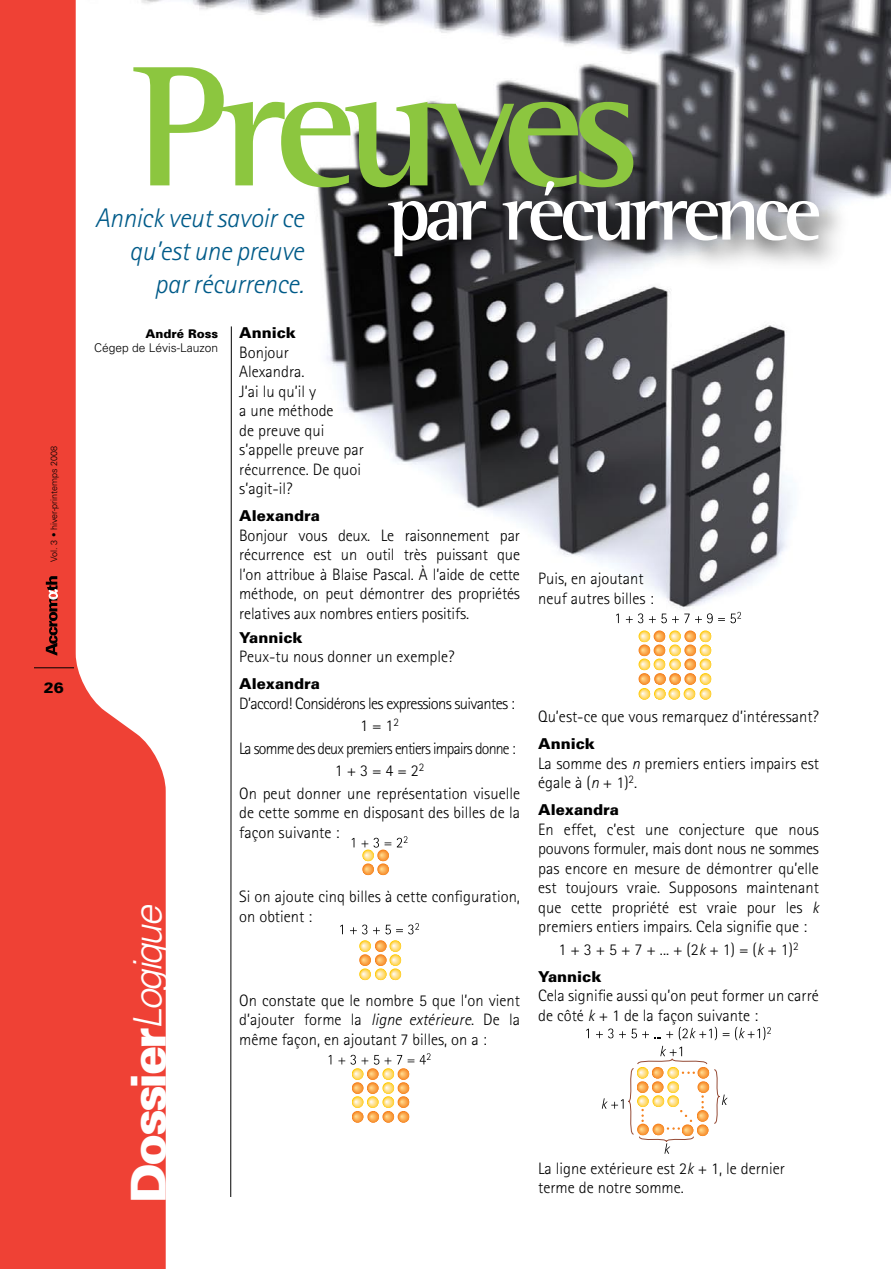
<style>
.page{position:relative;width:891px;height:1269px;background:#fff}
.page>*{position:absolute;margin:0;border:0;box-sizing:border-box;transform-origin:0 0}
.t1{font:700 175.5px "Rotis Semi Serif";letter-spacing:-.07em;color:#8cc63f}
.t2{font:700 81.15px "Rotis Semi Serif";letter-spacing:-.065em;color:#fff}
.t3{font:900 48.3px "Univers";letter-spacing:-.06em;color:#fff}
.t4{font:italic 300 27px/33px "Rotis Sans Serif";letter-spacing:-.01em;color:#005b89;text-align:right}
.t5{font:300 16.5px/19.5px "Rotis Sans Serif";color:#000}
.t6{font:300 16.5px/22.5px "Rotis Sans Serif";letter-spacing:-.04em;color:#000;text-align:center}
.t7{font:900 15px "Univers";color:#000}
.t8{font:300 12px "Univers";color:#000}
.t9{font:900 12px "Univers";color:#000}
.t10{font:300 9px "Univers";color:#000}
.s1{font-weight:300;font-style:italic;font-size:39px}
.s2{font-style:italic}
</style>
<div class="page">
<img style="left:186px;top:0;width:705px;height:667px">
<svg style="left:0;top:0;width:166px;height:1269px;fill:#ef4135"></svg>
<div style="left:380px;top:171px;width:471px;height:118px;background:#000;opacity:.8"></div>
<hr style="left:34px;top:668px;width:40px;height:1px;background:#000">
<svg style="left:46px;top:576px;width:12px;height:80px"></svg>
<svg style="left:616px;top:614px;width:3px;height:9px"></svg>
<svg style="left:626px;top:613px;width:17px;height:10px"></svg>
<svg style="left:649px;top:612px;width:92px;height:11px"></svg>
<svg style="left:639px;top:630px;width:72px;height:70px"></svg>
<svg style="left:586px;top:1029px;width:3px;height:9px"></svg>
<svg style="left:596px;top:1029px;width:17px;height:9px"></svg>
<svg style="left:619px;top:1029px;width:54px;height:9px"></svg>
<svg style="left:679px;top:1027px;width:38px;height:13px"></svg>
<svg style="left:723px;top:1027px;width:48px;height:13px"></svg>
<svg style="left:602px;top:1046px;width:126px;height:108px"></svg>
<svg style="left:397px;top:836px;width:11px;height:11px"></svg>
<svg style="left:362px;top:838px;width:29px;height:37px"></svg>
<svg style="left:340px;top:925px;width:3px;height:9px"></svg>
<svg style="left:350px;top:925px;width:17px;height:9px"></svg>
<svg style="left:373px;top:923px;width:46px;height:11px"></svg>
<svg style="left:359px;top:940px;width:42px;height:40px"></svg>
<svg style="left:420px;top:1053px;width:11px;height:11px"></svg>
<svg style="left:338px;top:1055px;width:76px;height:68px"></svg>
<svg style="left:230px;top:326px;width:2px;height:871px;background:#7f7f7f"></svg>
<p class="t10" style="left:48px;top:562px;width:118px;rotate:-90deg">Vol. 3 • hiver-printemps 2008</p>
<p class="t7" style="left:44px;top:678px;width:22px">26</p>
<h1 class="t1" style="left:134px;top:21px;width:508px">Preuves</h1>
<h2 class="t2" style="left:387px;top:164px;width:436px">par récurrence</h2>
<h3 class="t4" style="left:95px;top:201px;width:210px">Annick veut savoir ce qu’est une preuve par récurrence.</h3>
<p class="t9" style="left:145px;top:326px;width:74px">André Ross</p>
<p class="t8" style="left:94px;top:341px;width:126px">Cégep de Lévis-Lauzon</p>
<h3 class="t3" style="left:119px;top:1203px;width:300px;rotate:-90deg">Dossier<span class="s1">Logique</span></h3>
<p class="t7" style="left:239px;top:323px;width:58px">Annick</p>
<p class="t5" style="left:239px;top:342px;width:126px">Bonjour<br>Alexandra.<br>J’ai lu qu’il y<br>a une méthode<br>de preuve qui s’appelle preuve par récurrence. De quoi s’agit-il?</p>
<p class="t7" style="left:239px;top:506px;width:82px">Alexandra</p>
<p class="t5" style="left:239px;top:525px;width:282px;text-align:justify">Bonjour vous deux. Le raisonnement par récurrence est un outil très puissant que l’on attribue à Blaise Pascal. À l’aide de cette méthode, on peut démontrer des propriétés relatives aux nombres entiers positifs.</p>
<p class="t7" style="left:239px;top:628px;width:65px">Yannick</p>
<p class="t5" style="left:239px;top:647px;width:217px">Peux-tu nous donner un exemple?</p>
<p class="t7" style="left:239px;top:674px;width:82px">Alexandra</p>
<p class="t6" style="left:239px;top:692px;width:282px">D’accord! Considérons les expressions suivantes :<br>1 = 1<sup>2<br></sup>La somme des deux premiers entiers impairs donne :<br>1 + 3 = 4 = 2<sup>2<br></sup>On peut donner une représentation visuelle</p>
<p class="t5" style="left:239px;top:803px;width:282px">de cette somme en disposant des billes de la façon suivante :</p>
<p class="t5" style="left:239px;top:887px;width:282px">Si on ajoute cinq billes à cette configuration, on obtient :</p>
<p class="t5" style="left:239px;top:990px;width:282px;text-align:justify">On constate que le nombre 5 que l’on vient d’ajouter forme la <span class="s2">ligne extérieure</span>. De la même façon, en ajoutant 7 billes, on a :</p>
<p class="t5" style="left:538px;top:569px;width:117px">Puis, en ajoutant neuf autres billes :</p>
<p class="t5" style="left:538px;top:707px;width:282px">Qu’est-ce que vous remarquez d’intéressant?</p>
<p class="t7" style="left:538px;top:734px;width:58px">Annick</p>
<p class="t5" style="left:538px;top:753px;width:282px">La somme des <span class="s2">n</span> premiers entiers impairs est égale à (<span class="s2">n</span> + 1)<sup>2</sup>.</p>
<p class="t7" style="left:538px;top:800px;width:82px">Alexandra</p>
<p class="t5" style="left:538px;top:819px;width:282px;text-align:justify">En effet, c’est une conjecture que nous pouvons formuler, mais dont nous ne sommes pas encore en mesure de démontrer qu’elle est toujours vraie. Supposons maintenant que cette propriété est vraie pour les <span class="s2">k </span>premiers entiers impairs. Cela signifie que :</p>
<p class="t5" style="left:559px;top:939px;width:242px">1 + 3 + 5 + 7 + ... + (2<span class="s2">k</span> + 1) = (<span class="s2">k</span> + 1)<sup>2</sup></p>
<p class="t7" style="left:538px;top:967px;width:65px">Yannick</p>
<p class="t5" style="left:538px;top:986px;width:282px">Cela signifie aussi qu’on peut former un carré de côté <span class="s2">k</span> + 1 de la façon suivante :</p>
<p class="t5" style="left:538px;top:1158px;width:248px">La ligne extérieure est 2<span class="s2">k</span> + 1, le dernier terme de notre somme.</p>
</div>
